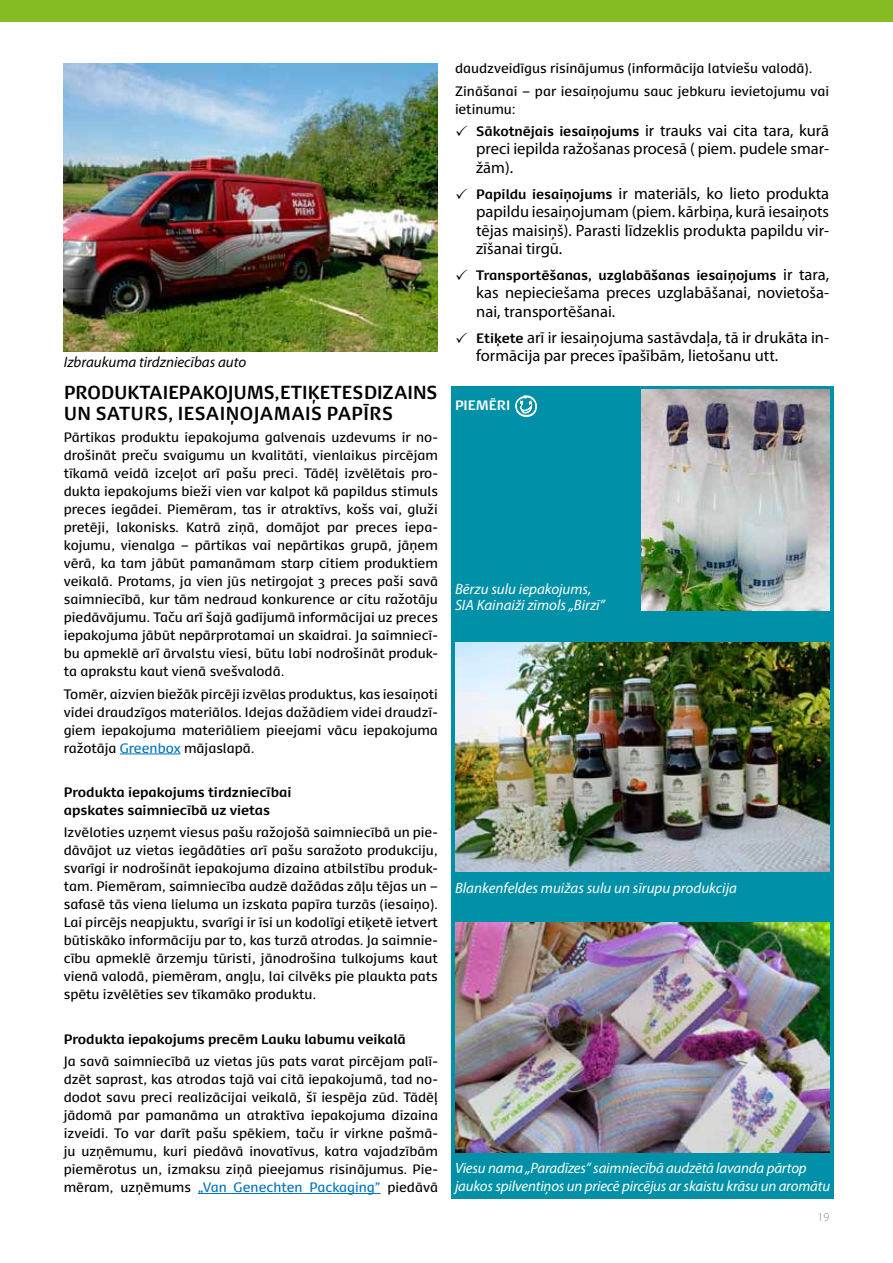
<style>
.page{position:relative;width:893px;height:1263px;background:#fff}
.page>*{position:absolute;margin:0;border:0;box-sizing:border-box;transform-origin:0 0}
.t1{font:700 18px "Dancer Pro";letter-spacing:.025em;color:#000;scale:.95 1}
.t2{font:16.5px/18.1px "Myriad Pro";color:#000;text-align:justify}
.t3{font:italic 15px/16.5px "Myriad Pro";letter-spacing:-.01em;color:#fff}
.t4{font:italic 15px "Myriad Pro";color:#000}
.t5{font:13.05px/18px "Dancer Pro";color:#000;text-align:justify}
.t6{font:700 13.05px/18px "Dancer Pro";color:#000}
.t7{font:700 13.05px "Dancer Pro";color:#fff}
.t8{font:300 12px "Myriad Pro";color:#868786}
.s1{color:#0074be}
.s2{font-family:"Dancer Pro";font-weight:700;font-size:13.05px}
.s3{font-family:"Myriad Pro";font-weight:400;font-size:16.5px}
</style>
<div class="page">
<div style="left:451px;top:386px;width:382px;height:812px;background:#0090a7"></div>
<hr style="left:120px;top:753px;width:61px;height:1px;background:#0074be">
<hr style="left:198px;top:1193px;width:183px;height:1px;background:#0074be">
<img style="left:641px;top:389px;width:188px;height:221px">
<img style="left:456px;top:642px;width:373px;height:230px">
<img style="left:456px;top:923px;width:373px;height:229px">
<img style="left:64px;top:64px;width:374px;height:287px">
<div style="left:0;top:0;width:893px;height:21px;background:#85bc21"></div>
<svg style="left:515px;top:395px;width:22px;height:22px"></svg>
<p class="t4" style="left:64px;top:353px;width:184px">Izbraukuma tirdzniecības auto</p>
<h1 class="t1" style="left:64px;top:379px;width:43px">Produkta</h1>
<h1 class="t1" style="left:163px;top:379px;width:12px">iepak</h1>
<h1 class="t1" style="left:215px;top:379px;width:27px">ojum</h1>
<h1 class="t1" style="left:264px;top:379px;width:63px">s, eti ķete</h1>
<h1 class="t1" style="left:353px;top:379px;width:91px">sdizai ns</h1>
<h1 class="t1" style="left:64px;top:400px;width:23px">unsa</h1>
<h1 class="t1" style="left:119px;top:400px;width:83px">turs, i esaiņ</h1>
<h1 class="t1" style="left:240px;top:400px;width:58px">ojamaispap</h1>
<h1 class="t1" style="left:363px;top:400px;width:30px">īrs</h1>
<p class="t5" style="left:64px;top:428px;width:376px">Pārtikas produktu iepakojuma galvenais uzdevums ir no&shy;drošināt preču svaigumu un kvalitāti, vienlaikus pircējam tīkamā veidā izceļot arī pašu preci. Tādēļ izvēlētais pro&shy;dukta iepakojums bieži vien var kalpot kā papildus stimuls preces iegādei. Piemēram, tas ir atraktīvs, košs vai, gluži pretēji, lakonisks. Katrā ziņā, domājot par preces iepa&shy;kojumu, vienalga – pārtikas vai nepārtikas grupā, jāņem vērā, ka tam jābūt pamanāmam starp citiem produktiem veikalā. Protams, ja vien jūs netirgojat 3 preces paši savā saimniecībā, kur tām nedraud konkurence ar citu ražotāju piedāvājumu. Taču arī šajā gadījumā informācijai uz preces iepakojuma jābūt nepārprotamai un skaidrai. Ja saimniecī&shy;bu apmeklē arī ārvalstu viesi, būtu labi nodrošināt produk&shy;ta aprakstu kaut vienā svešvalodā.</p>
<p class="t5" style="left:64px;top:684px;width:376px">Tomēr, aizvien biežāk pircēji izvēlas produktus, kas iesaiņoti videi draudzīgos materiālos. Idejas dažādiem videi draudzī&shy;giem iepakojuma materiāliem pieejami vācu iepakojuma ražotāja <span class="s1">Greenbox</span> mājaslapā.</p>
<p class="t6" style="left:64px;top:782px;width:229px">Produkta iepakojums tirdzniecībai apskates saimniecībā uz vietas</p>
<p class="t5" style="left:64px;top:823px;width:376px">Izvēloties uzņemt viesus pašu ražojošā saimniecībā un pie&shy;dāvājot uz vietas iegādāties arī pašu saražoto produkciju, svarīgi ir nodrošināt iepakojuma dizaina atbilstību produk&shy;tam. Piemēram, saimniecība audzē dažādas zāļu tējas un – safasē tās viena lieluma un izskata papīra turzās (iesaiņo).<br>Lai pircējs neapjuktu, svarīgi ir īsi un kodolīgi etiķetē ietvert būtiskāko informāciju par to, kas turzā atrodas. Ja saimnie&shy;cību apmeklē ārzemju tūristi, jānodrošina tulkojums kaut vienā valodā, piemēram, angļu, lai cilvēks pie plaukta pats spētu izvēlēties sev tīkamāko produktu.</p>
<p class="t6" style="left:64px;top:1029px;width:344px">Produkta iepakojums precēm Lauku labumu veikalā</p>
<p class="t5" style="left:64px;top:1051px;width:376px">Ja savā saimniecībā uz vietas jūs pats varat pircējam palī&shy;dzēt saprast, kas atrodas tajā vai citā iepakojumā, tad no&shy;dodot savu preci realizācijai veikalā, šī iespēja zūd. Tādēļ jādomā par pamanāma un atraktīva iepakojuma dizaina izveidi. To var darīt pašu spēkiem, taču ir virkne pašmā&shy;ju uzņēmumu, kuri piedāvā inovatīvus, katra vajadzībām piemērotus un, izmaksu ziņā pieejamus risinājumus. Pie&shy;mēram, uzņēmums <span class="s1">„Van Genechten Packaging”</span> piedāvā</p>
<p class="t5" style="left:455px;top:57px;width:376px;line-height:22.2px">daudzveidīgus risinājumus (informācija latviešu valodā).<br>Zināšanai – par iesaiņojumu sauc jebkuru ievietojumu vai</p>
<p class="t5" style="left:455px;top:99px;width:62px">ietinumu:</p>
<p class="t2" style="left:476px;top:122px;width:354px"><span class="s2">Sākotnējais iesaiņojums</span> ir trauks vai cita tara, kurā preci iepilda ražošanas procesā ( piem. pudele smar&shy;žām).</p>
<p class="t2" style="left:476px;top:185px;width:354px"><span class="s2">Papildu iesaiņojums</span> ir materiāls, ko lieto produkta papildu iesaiņojumam (piem. kārbiņa, kurā iesaiņots tējas maisiņš). Parasti līdzeklis produkta papildu vir&shy;zīšanai tirgū.</p>
<p class="t6" style="left:476px;top:266px;width:354px">Transportēšanas, uzglabāšanas iesaiņojums <span class="s3">ir tara,</span></p>
<p class="t2" style="left:476px;top:284px;width:354px">kas nepieciešama preces uzglabāšanai, novietoša&shy;nai, transportēšanai.</p>
<p class="t2" style="left:476px;top:329px;width:354px"><span class="s2">Etiķete</span> arī ir iesaiņojuma sastāvdaļa, tā ir drukāta in&shy;formācija par preces īpašībām, lietošanu utt.</p>
<p class="t7" style="left:455px;top:396px;width:57px">PIEMĒRI</p>
<p class="t3" style="left:455px;top:580px;width:151px">Bērzu sulu iepakojums,<br>SIA Kainaiži zīmols „Birzī”</p>
<p class="t3" style="left:455px;top:879px;width:283px">Blankenfeldes muižas sulu un sīrupu produkcija</p>
<p class="t3" style="left:455px;top:1159px;width:377px;line-height:18px">Viesu nama „Paradīzes” saimniecībā audzētā lavanda pārtop jaukos spilventiņos un priecē pircējus ar skaistu krāsu un aromātu</p>
<p class="t8" style="left:817px;top:1210px;width:13px">19</p>
</div>
